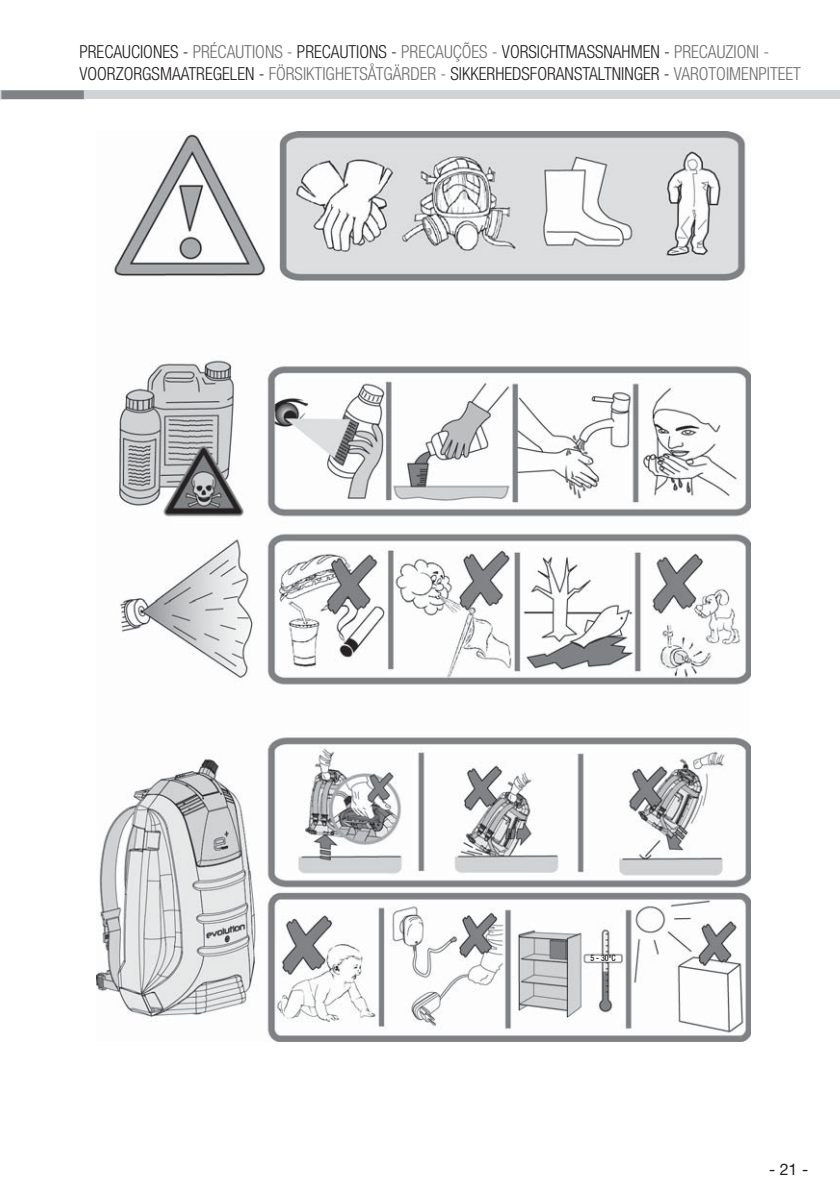
<style>
.page{position:relative;width:840px;height:1191px;background:#fff}
.page>*{position:absolute;margin:0;border:0;box-sizing:border-box;transform-origin:0 0}
.t1{font:300 condensed 18px/22px "Helvetica Neue LT Std";color:#231f20}
.t2{font:16px "Helvetica Neue LT Std";color:#231f20}
.t3{font:500 condensed 9px "Helvetica Neue LT Std";color:#231f20;scale:.9 1}
.s1{color:#6d6e70}
</style>
<div class="page">
<img style="left:96px;top:132px;width:654px;height:909px">
<div style="left:0;top:90px;width:85px;height:9px;background:#808285"></div>
<div style="left:84px;top:90px;width:755px;height:9px;background:#d1d3d4"></div>
<p class="t1" style="left:79px;top:42px;width:722px">PRECAUCIONES - <span class="s1">PRÉCAUTIONS -</span> PRECAUTIONS - <span class="s1">PRECAUÇÕES -</span> VORSICHTMASSNAHMEN - <span class="s1">PRECAUZIONI -<br></span>VOORZORGSMAATREGELEN - <span class="s1">FÖRSIKTIGHETSÅTGÄRDER -</span> SIKKERHEDSFORANSTALTNINGER - <span class="s1">VAROTOIMENPITEET</span></p>
<p class="t3" style="left:590px;top:955px;width:29px">5 - 30ºC</p>
<p class="t2" style="left:768px;top:1164px;width:41px">- 21 -</p>
</div>
